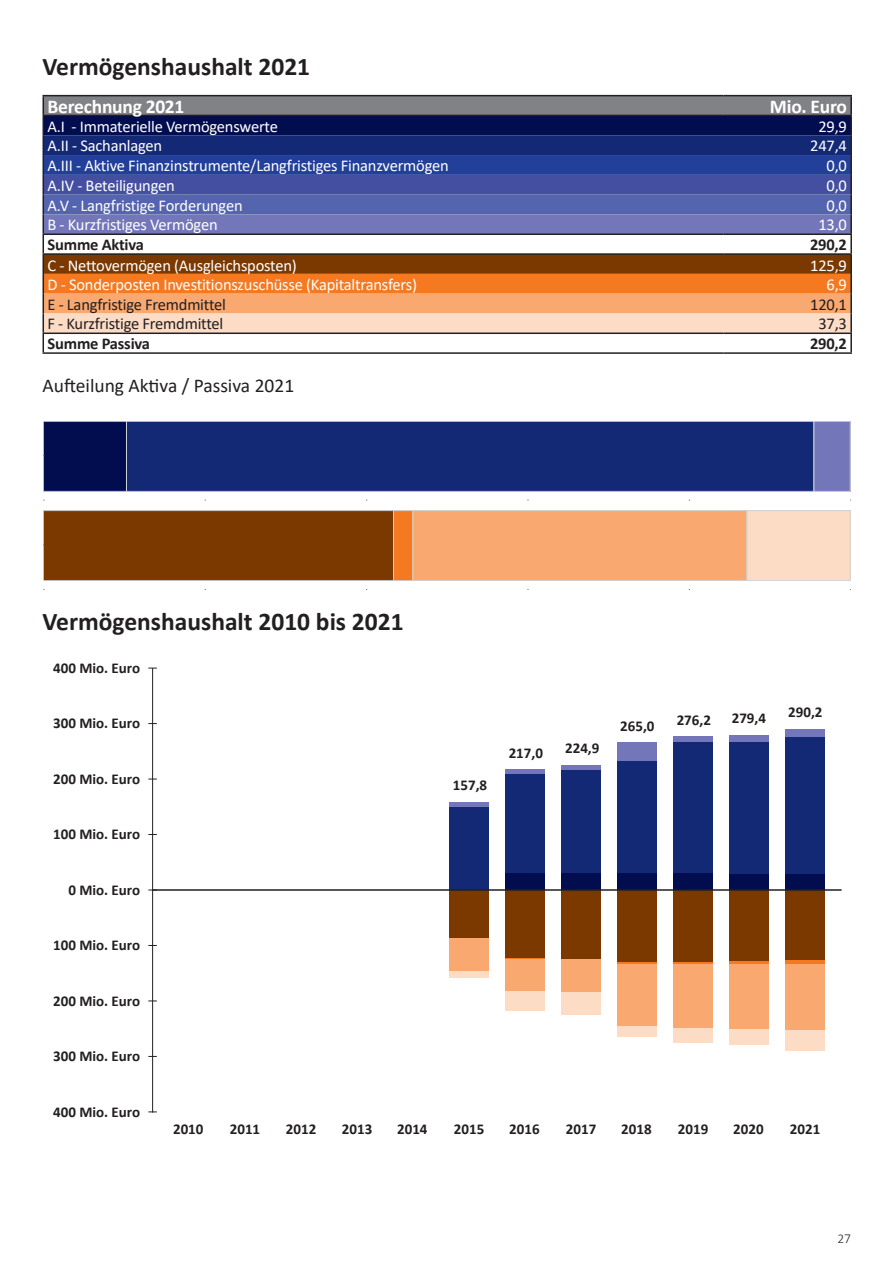
<style>
.page{position:relative;width:893px;height:1263px;background:#fff}
.page>*{position:absolute;margin:0;border:0;box-sizing:border-box;transform-origin:0 0}
.t1{font:700 25.5px "Calibri";color:#231f20}
.t2{font:19.5px "Calibri";color:#231f20}
.t3{font:700 19.5px "Calibri";letter-spacing:-.01em;color:#fff}
.t4{font:16.5px "Calibri";letter-spacing:-.01em;color:#fff}
.t5{font:16.5px "Calibri";letter-spacing:-.01em;color:#231f20}
.t6{font:700 16.5px "Calibri";letter-spacing:-.01em;color:#231f20}
.t7{font:700 15px "Calibri";color:#231f20}
.t8{font:300 13.5px "Calibri";color:#231f20}
</style>
<div class="page">
<hr style="left:43px;top:95px;width:681px;height:1px;background:#231f20">
<hr style="left:724px;top:95px;width:128px;height:1px;background:#231f20">
<svg style="left:43px;top:96px;width:809px;height:256px;background:#89798b"></svg>
<hr style="left:43px;top:352px;width:681px;height:2px;background:#231f20">
<hr style="left:724px;top:352px;width:128px;height:2px;background:#231f20">
<div style="left:43px;top:421px;width:83px;height:70px;background:#010d4f"></div>
<div style="left:43px;top:421px;width:83px;height:70px;border:1px solid #d1d2d4"></div>
<div style="left:126px;top:421px;width:688px;height:70px;background:#142975"></div>
<div style="left:126px;top:421px;width:688px;height:70px;border:1px solid #d1d2d4"></div>
<div style="left:814px;top:421px;width:36px;height:70px;background:#7376b8"></div>
<div style="left:814px;top:421px;width:36px;height:70px;border:1px solid #d1d2d4"></div>
<div style="left:43px;top:511px;width:351px;height:70px;background:#7b3900"></div>
<div style="left:43px;top:511px;width:351px;height:70px;border:1px solid #d1d2d4"></div>
<div style="left:394px;top:511px;width:19px;height:70px;background:#f47921"></div>
<div style="left:394px;top:511px;width:19px;height:70px;border:1px solid #d1d2d4"></div>
<div style="left:413px;top:511px;width:334px;height:70px;background:#f9a86f"></div>
<div style="left:413px;top:511px;width:334px;height:70px;border:1px solid #d1d2d4"></div>
<div style="left:747px;top:511px;width:103px;height:70px;background:#fddcc5"></div>
<div style="left:747px;top:511px;width:103px;height:70px;border:1px solid #d1d2d4"></div>
<div style="left:449px;top:807px;width:40px;height:83px;background:#142975"></div>
<div style="left:449px;top:802px;width:40px;height:5px;background:#7376b8"></div>
<div style="left:449px;top:890px;width:40px;height:48px;background:#7b3900"></div>
<div style="left:449px;top:938px;width:40px;height:33px;background:#f9a86f"></div>
<div style="left:449px;top:971px;width:40px;height:6px;background:#fddcc5"></div>
<div style="left:505px;top:873px;width:40px;height:17px;background:#010d4f"></div>
<div style="left:505px;top:774px;width:40px;height:99px;background:#142975"></div>
<div style="left:505px;top:769px;width:40px;height:5px;background:#7376b8"></div>
<div style="left:505px;top:890px;width:40px;height:69px;background:#7b3900"></div>
<div style="left:505px;top:959px;width:40px;height:32px;background:#f9a86f"></div>
<div style="left:505px;top:991px;width:40px;height:19px;background:#fddcc5"></div>
<div style="left:561px;top:873px;width:40px;height:17px;background:#010d4f"></div>
<div style="left:561px;top:770px;width:40px;height:103px;background:#142975"></div>
<div style="left:561px;top:765px;width:40px;height:5px;background:#7376b8"></div>
<div style="left:561px;top:890px;width:40px;height:69px;background:#7b3900"></div>
<div style="left:561px;top:959px;width:40px;height:33px;background:#f9a86f"></div>
<div style="left:561px;top:992px;width:40px;height:23px;background:#fddcc5"></div>
<div style="left:617px;top:872px;width:40px;height:18px;background:#010d4f"></div>
<div style="left:618px;top:761px;width:39px;height:111px;background:#142975"></div>
<div style="left:617px;top:743px;width:40px;height:18px;background:#7376b8"></div>
<div style="left:617px;top:890px;width:40px;height:72px;background:#7b3900"></div>
<hr style="left:617px;top:962px;width:40px;height:2px;background:#f47921">
<div style="left:617px;top:964px;width:40px;height:62px;background:#f9a86f"></div>
<div style="left:617px;top:1026px;width:40px;height:11px;background:#fddcc5"></div>
<div style="left:674px;top:872px;width:39px;height:18px;background:#010d4f"></div>
<div style="left:674px;top:742px;width:39px;height:130px;background:#142975"></div>
<div style="left:674px;top:737px;width:39px;height:5px;background:#7376b8"></div>
<div style="left:674px;top:890px;width:39px;height:72px;background:#7b3900"></div>
<hr style="left:674px;top:962px;width:39px;height:2px;background:#f47921">
<div style="left:674px;top:964px;width:39px;height:64px;background:#f9a86f"></div>
<div style="left:674px;top:1028px;width:39px;height:15px;background:#fddcc5"></div>
<div style="left:730px;top:873px;width:39px;height:17px;background:#010d4f"></div>
<div style="left:730px;top:741px;width:39px;height:132px;background:#142975"></div>
<div style="left:730px;top:735px;width:39px;height:6px;background:#7376b8"></div>
<div style="left:730px;top:890px;width:39px;height:71px;background:#7b3900"></div>
<hr style="left:730px;top:961px;width:39px;height:3px;background:#f47921">
<div style="left:730px;top:964px;width:39px;height:66px;background:#f9a86f"></div>
<div style="left:730px;top:1030px;width:39px;height:15px;background:#fddcc5"></div>
<div style="left:786px;top:873px;width:39px;height:17px;background:#010d4f"></div>
<div style="left:786px;top:736px;width:39px;height:137px;background:#142975"></div>
<div style="left:786px;top:729px;width:39px;height:7px;background:#7376b8"></div>
<div style="left:786px;top:890px;width:39px;height:70px;background:#7b3900"></div>
<hr style="left:786px;top:960px;width:39px;height:4px;background:#f47921">
<div style="left:786px;top:964px;width:39px;height:66px;background:#f9a86f"></div>
<div style="left:786px;top:1030px;width:39px;height:21px;background:#fddcc5"></div>
<hr style="left:152px;top:668px;width:1px;height:445px;background:#231f20">
<hr style="left:152px;top:889px;width:690px;height:2px;background:#231f20">
<h1 class="t1" style="left:43px;top:49px;width:269px">Vermögenshaushalt 2021</h1>
<p class="t3" style="left:48px;top:93px;width:139px">Berechnung 2021</p>
<p class="t3" style="left:770px;top:93px;width:79px">Mio. Euro</p>
<p class="t4" style="left:48px;top:115px;width:232px">A.I - Immaterielle Vermögenswerte</p>
<p class="t4" style="left:818px;top:115px;width:30px">29,9</p>
<p class="t4" style="left:48px;top:134px;width:116px">A.II - Sachanlagen</p>
<p class="t4" style="left:810px;top:134px;width:38px">247,4</p>
<p class="t4" style="left:48px;top:154px;width:403px">A.III - Aktive Finanzinstrumente/Langfristiges Finanzvermögen</p>
<p class="t4" style="left:826px;top:154px;width:22px">0,0</p>
<p class="t4" style="left:48px;top:174px;width:129px">A.IV - Beteiligungen</p>
<p class="t4" style="left:826px;top:174px;width:22px">0,0</p>
<p class="t4" style="left:48px;top:194px;width:197px">A.V - Langfristige Forderungen</p>
<p class="t4" style="left:826px;top:194px;width:22px">0,0</p>
<p class="t4" style="left:48px;top:213px;width:172px">B - Kurzfristiges Vermögen</p>
<p class="t4" style="left:818px;top:213px;width:30px">13,0</p>
<p class="t6" style="left:48px;top:233px;width:98px">Summe Aktiva</p>
<p class="t6" style="left:810px;top:233px;width:38px">290,2</p>
<p class="t4" style="left:48px;top:254px;width:251px">C - Nettovermögen (Ausgleichsposten)</p>
<p class="t4" style="left:810px;top:254px;width:38px">125,9</p>
<p class="t4" style="left:48px;top:273px;width:371px">D - Sonderposten Investitionszuschüsse (Kapitaltransfers)</p>
<p class="t4" style="left:826px;top:273px;width:22px">6,9</p>
<p class="t5" style="left:48px;top:293px;width:180px">E - Langfristige Fremdmittel</p>
<p class="t5" style="left:810px;top:293px;width:38px">120,1</p>
<p class="t5" style="left:48px;top:312px;width:177px">F - Kurzfristige Fremdmittel</p>
<p class="t5" style="left:818px;top:312px;width:30px">37,3</p>
<p class="t6" style="left:48px;top:332px;width:104px">Summe Passiva</p>
<p class="t6" style="left:810px;top:332px;width:38px">290,2</p>
<p class="t2" style="left:43px;top:372px;width:253px">Aufteilung Aktiva / Passiva 2021</p>
<h1 class="t1" style="left:43px;top:603px;width:363px">Vermögenshaushalt 2010 bis 2021</h1>
<p class="t7" style="left:53px;top:657px;width:89px">400 Mio. Euro</p>
<p class="t7" style="left:53px;top:713px;width:89px">300 Mio. Euro</p>
<p class="t7" style="left:53px;top:768px;width:89px">200 Mio. Euro</p>
<p class="t7" style="left:53px;top:824px;width:89px">100 Mio. Euro</p>
<p class="t7" style="left:68px;top:879px;width:73px">0 Mio. Euro</p>
<p class="t7" style="left:53px;top:935px;width:89px">100 Mio. Euro</p>
<p class="t7" style="left:53px;top:990px;width:89px">200 Mio. Euro</p>
<p class="t7" style="left:53px;top:1046px;width:89px">300 Mio. Euro</p>
<p class="t7" style="left:53px;top:1101px;width:89px">400 Mio. Euro</p>
<p class="t7" style="left:453px;top:775px;width:36px">157,8</p>
<p class="t7" style="left:509px;top:742px;width:36px">217,0</p>
<p class="t7" style="left:565px;top:738px;width:36px">224,9</p>
<p class="t7" style="left:620px;top:715px;width:36px">265,0</p>
<p class="t7" style="left:677px;top:709px;width:36px">276,2</p>
<p class="t7" style="left:732px;top:707px;width:36px">279,4</p>
<p class="t7" style="left:788px;top:701px;width:36px">290,2</p>
<p class="t7" style="left:173px;top:1119px;width:32px">2010</p>
<p class="t7" style="left:176px;top:1119px;width:32px">2010</p>
<p class="t7" style="left:230px;top:1119px;width:32px">2011</p>
<p class="t7" style="left:232px;top:1119px;width:32px">2011</p>
<p class="t7" style="left:286px;top:1119px;width:32px">2012</p>
<p class="t7" style="left:288px;top:1119px;width:32px">2012</p>
<p class="t7" style="left:342px;top:1119px;width:32px">2013</p>
<p class="t7" style="left:344px;top:1119px;width:32px">2013</p>
<p class="t7" style="left:397px;top:1119px;width:32px">2014</p>
<p class="t7" style="left:399px;top:1119px;width:32px">2014</p>
<p class="t7" style="left:456px;top:1119px;width:32px">2015</p>
<p class="t7" style="left:511px;top:1119px;width:32px">2016</p>
<p class="t7" style="left:567px;top:1119px;width:32px">2017</p>
<p class="t7" style="left:622px;top:1119px;width:32px">2018</p>
<p class="t7" style="left:679px;top:1119px;width:32px">2019</p>
<p class="t7" style="left:734px;top:1119px;width:32px">2020</p>
<p class="t7" style="left:790px;top:1119px;width:32px">2021</p>
<p class="t8" style="left:837px;top:1230px;width:15px">27</p>
</div>
